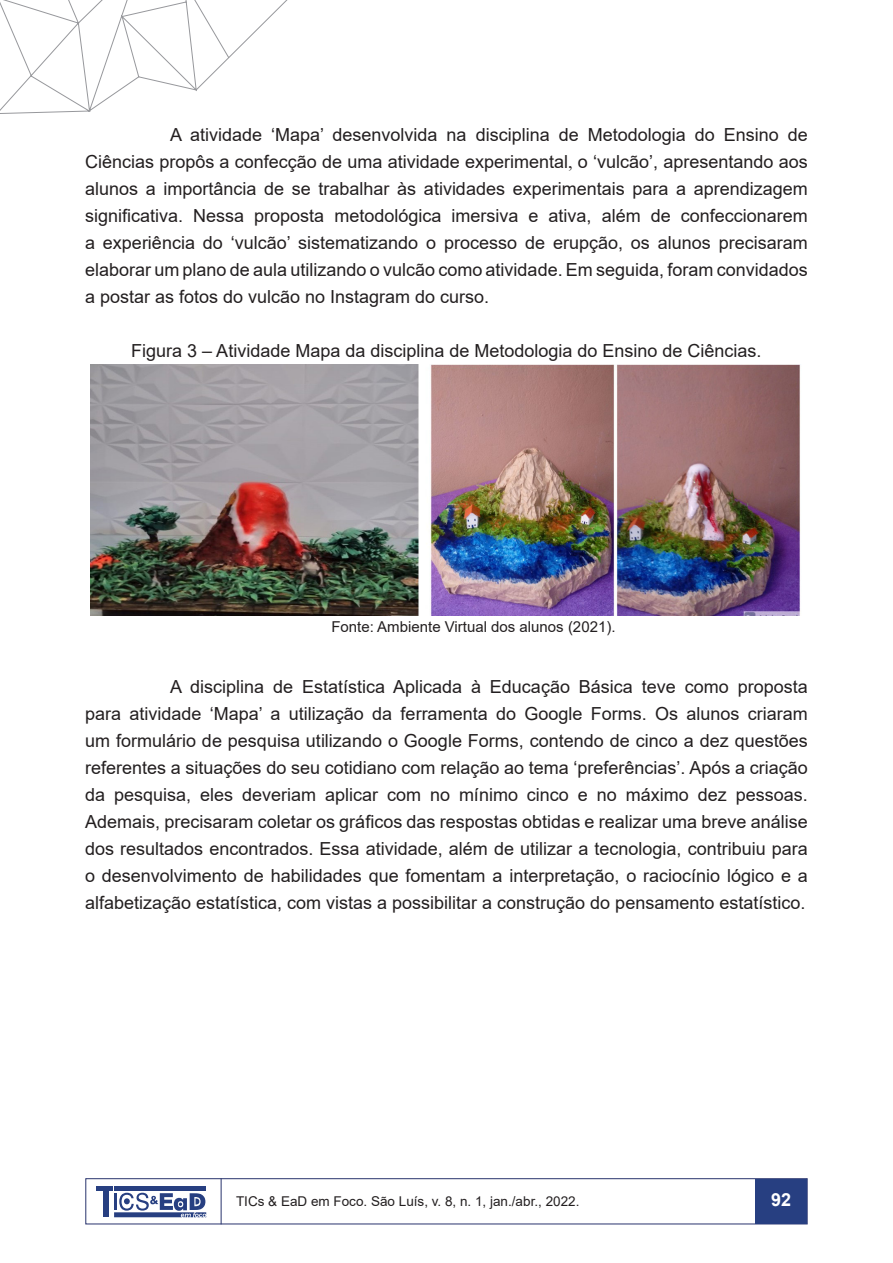
<style>
.page{position:relative;width:893px;height:1263px;background:#fff}
.page>*{position:absolute;margin:0;border:0;box-sizing:border-box;transform-origin:0 0}
.t1{font:18px/27px "Arial";color:#231f20;text-align:justify}
.t2{font:700 18px "Arial";color:#fff}
.t3{font:15px "Arial";color:#231f20}
.t4{font:13.5px "Arial";color:#231f20}
.s1{font-family:"Times New Roman"}
</style>
<div class="page">
<svg style="left:0;top:0;width:288px;height:114px"></svg>
<div style="left:85px;top:1178px;width:722px;height:46px;border:1px solid #28336d"></div>
<hr style="left:221px;top:1178px;width:1px;height:46px;background:#28336d">
<div style="left:755px;top:1179px;width:52px;height:44px;background:#273f81"></div>
<div style="left:96px;top:1186px;width:17px;height:5px;background:#273f81"></div>
<div style="left:104px;top:1190px;width:5px;height:27px;background:#273f81"></div>
<svg style="left:114px;top:1186px;width:92px;height:31px"></svg>
<img style="left:90px;top:365px;width:711px;height:250px">
<p class="t1" style="left:85px;top:121px;width:724px;text-indent:85px">A atividade ‘Mapa’ desenvolvida na disciplina de Metodologia do Ensino de Ciências propôs a confecção de uma atividade experimental<span class="s1">,</span> o ‘vulcão’, apresentando aos alunos a importância de se trabalhar às atividades experimentais para a aprendizagem significativa. Nessa proposta metodológica imersiva e ativa, além de confeccionarem a experiência do ‘vulcão’ sistematizando o processo de erupção, os alunos precisaram elaborar um plano de aula utilizando o vulcão como atividade. Em seguida, foram convidados a postar as fotos do vulcão no Instagram do curso.</p>
<p class="t1" style="left:131px;top:337px;width:632px">Figura 3 – Atividade Mapa da disciplina de Metodologia do Ensino de Ciências.</p>
<p class="t3" style="left:331px;top:616px;width:286px">Fonte: Ambiente Virtual dos alunos (2021).</p>
<p class="t1" style="left:85px;top:673px;width:724px;text-indent:85px">A disciplina de Estatística Aplicada à Educação Básica teve como proposta para atividade ‘Mapa’ a utilização da ferramenta do Google Forms. Os alunos criaram um formulário de pesquisa utilizando o Google Forms, contendo de cinco a dez questões referentes a situações do seu cotidiano com relação ao tema ‘preferências’. Após a criação da pesquisa, eles deveriam aplicar com no mínimo cinco e no máximo dez pessoas.<br>Ademais, precisaram coletar os gráficos das respostas obtidas e realizar uma breve análise dos resultados encontrados. Essa atividade, além de utilizar a tecnologia, contribuiu para o desenvolvimento de habilidades que fomentam a interpretação, o raciocínio lógico e a alfabetização estatística, com vistas a possibilitar a construção do pensamento estatístico.</p>
<p class="t4" style="left:236px;top:1192px;width:345px">TICs &amp; EaD em Foco. São Luís, v. 8, n. 1, jan./abr., 2022.</p>
<p class="t2" style="left:771px;top:1187px;width:22px">92</p>
</div>
